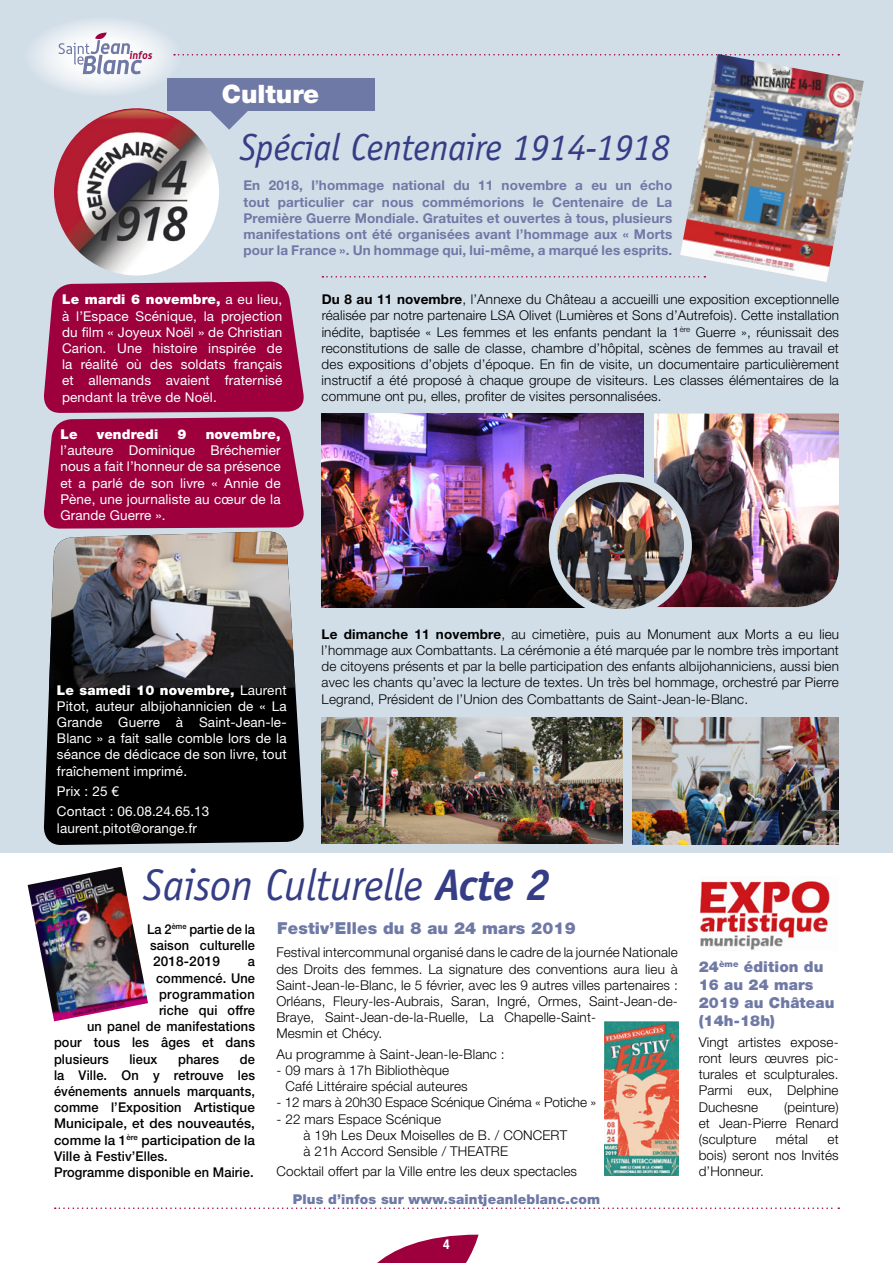
<style>
.page{position:relative;width:893px;height:1263px;background:#fff}
.page>*{position:absolute;margin:0;border:0;box-sizing:border-box;transform-origin:0 0}
.t1{font:italic 44.4px "Officina Sans Std";letter-spacing:-.01em;color:#353e85}
.t2{font:italic 37.8px "Officina Sans Std";letter-spacing:-.01em;color:#353e85}
.t3{font:900 25.35px "Helvetica Neue LT Std";color:#fff}
.t4{font:900 16.5px "Helvetica Neue LT Std";letter-spacing:.01em;color:#6f79a5}
.t5{font:900 15px/18px "Helvetica Neue LT Std";letter-spacing:.01em;color:#6f79a5}
.t6{font:300 13.5px/16.2px "Helvetica Neue LT Std";letter-spacing:.01em;color:#000;text-align:justify}
.t7{font:13.5px/16.2px "Helvetica Neue LT Std";letter-spacing:.01em;color:#fff;text-align:justify}
.t8{font:500 13.5px/16.2px "Helvetica Neue LT Std";letter-spacing:.01em;color:#000;text-align:justify;scale:.95 1}
.t9{font:700 13.5px/16.2px "Helvetica Neue LT Std";letter-spacing:.01em;color:#6f79a5;text-align:justify}
.t10{font:300 13.5px "Helvetica Neue LT Std";letter-spacing:-.01em;color:#000}
.t11{font:900 13.5px "Helvetica Neue LT Std";letter-spacing:.01em;color:#6f79a5}
.t12{font:900 13.5px "Helvetica Neue LT Std";letter-spacing:.01em;color:#fff}
.t13{font:500 13.5px "Helvetica Neue LT Std";letter-spacing:.035em;color:#000;scale:.95 1}
.t14{font:700 condensed 13.5px "Helvetica Neue LT Std";color:#fff}
.t15{font:italic 700 10.5px "Alwyn";color:#9d003d}
.s1{font-weight:900}
.s2{font-weight:700}
</style>
<div class="page">
<svg style="left:377px;top:1234px;width:101px;height:29px"></svg>
<div style="left:0;top:0;width:893px;height:853px;background:#d1dde7"></div>
<svg style="left:219px;top:111px;width:29px;height:19px"></svg>
<div style="left:167px;top:79px;width:207px;height:32px;background:#6f79a5"></div>
<svg style="left:24px;top:17px;width:158px;height:80px;fill:#e2eaf0"></svg>
<svg style="left:59px;top:33px;width:83px;height:41px;background:#d3d5e2"></svg>
<svg style="left:174px;top:54px;width:506px;height:2px"></svg>
<svg style="left:55px;top:1207px;width:784px;height:2px"></svg>
<svg style="left:322px;top:276px;width:358px;height:2px"></svg>
<div style="left:43px;top:682px;width:261px;height:163px;background:#000"></div>
<img style="left:49px;top:531px;width:246px;height:157px">
<svg style="left:43px;top:281px;width:261px;height:248px;background:#a1134b"></svg>
<img style="left:322px;top:414px;width:322px;height:193px">
<img style="left:322px;top:718px;width:301px;height:125px">
<img style="left:632px;top:718px;width:207px;height:126px">
<img style="left:654px;top:414px;width:185px;height:193px">
<img style="left:54px;top:108px;width:165px;height:168px">
<img style="left:680px;top:54px;width:184px;height:228px">
<img style="left:553px;top:482px;width:135px;height:126px">
<div style="left:549px;top:474px;width:143px;height:143px;border:8px solid #d1dde7;border-radius:50%"></div>
<img style="left:701px;top:881px;width:129px;height:69px">
<img style="left:605px;top:1022px;width:73px;height:154px">
<img style="left:28px;top:867px;width:120px;height:154px">
<p class="t15" style="left:129px;top:48px;width:24px">infos</p>
<h3 class="t3" style="left:222px;top:79px;width:99px">Culture</h3>
<h2 class="t2" style="left:239px;top:125px;width:432px">Spécial Centenaire 1914-1918</h2>
<p class="t9" style="left:243px;top:177px;width:430px">En 2018, l’hommage national du 11 novembre a eu un écho tout particulier car nous commémorions le Centenaire de La Première Guerre Mondiale. Gratuites et ouvertes à tous, plusieurs manifestations ont été organisées avant l’hommage aux « Morts pour la France ». Un hommage qui, lui-même, a marqué les esprits.</p>
<p class="t7" style="left:62px;top:291px;width:222px"><span class="s1">Le mardi 6 novembre,</span> a eu lieu, à l’Espace Scénique, la projection du film « Joyeux Noël » de Christian Carion. Une histoire inspirée de la réalité où des soldats français et allemands avaient fraternisé pendant la trêve de Noël.</p>
<p class="t12" style="left:60px;top:426px;width:19px">Le</p>
<p class="t12" style="left:97px;top:426px;width:63px">vendredi</p>
<p class="t12" style="left:178px;top:426px;width:11px">9</p>
<p class="t12" style="left:206px;top:426px;width:76px">novembre,</p>
<p class="t7" style="left:60px;top:442px;width:222px">l’auteure Dominique Bréchemier nous a fait l’honneur de sa présence et a parlé de son livre « Annie de Pène, une journaliste au cœur de la Grande Guerre ».</p>
<p class="t6" style="left:322px;top:291px;width:519px"><span class="s2">Du 8 au 11 novembre</span>, l’Annexe du Château a accueilli une exposition exceptionnelle réalisée par notre partenaire LSA Olivet (Lumières et Sons d’Autrefois). Cette installation inédite, baptisée « Les femmes et les enfants pendant la 1<sup>ère</sup> Guerre », réunissait des reconstitutions de salle de classe, chambre d’hôpital, scènes de femmes au travail et des expositions d’objets d’époque. En fin de visite, un documentaire particulièrement instructif a été proposé à chaque groupe de visiteurs. Les classes élémentaires de la commune ont pu, elles, profiter de visites personnalisées.</p>
<p class="t7" style="left:57px;top:681px;width:231px"><span class="s1">Le samedi 10 novembre,</span> Laurent Pitot, auteur albijohannicien de « La Grande Guerre à Saint-Jean-le-Blanc » a fait salle comble lors de la séance de dédicace de son livre, tout fraîchement imprimé.</p>
<p class="t7" style="left:57px;top:781px;width:154px;line-height:20.4px">Prix : 25 €<br>Contact : 06.08.24.65.13</p>
<p class="t7" style="left:57px;top:819px;width:142px">laurent.pitot@orange.fr</p>
<p class="t6" style="left:322px;top:626px;width:519px"><span class="s2">Le dimanche 11 novembre</span>, au cimetière, puis au Monument aux Morts a eu lieu l’hommage aux Combattants. La cérémonie a été marquée par le nombre très important de citoyens présents et par la belle participation des enfants albijohanniciens, aussi bien avec les chants qu’avec la lecture de textes. Un très bel hommage, orchestré par Pierre Legrand, Président de l’Union des Combattants de Saint-Jean-le-Blanc.</p>
<h1 class="t1" style="left:143px;top:859px;width:409px">Saison Culturelle <span class="s2">Acte 2</span></h1>
<p class="t4" style="left:277px;top:918px;width:300px">Festiv’Elles du 8 au 24 mars 2019</p>
<p class="t8" style="left:147px;top:921px;width:115px">La 2<sup>ème</sup> partie de la saison culturelle 2018-2019</p>
<p class="t6" style="left:276px;top:944px;width:403px;text-align:left">Festival intercommunal organisé dans le cadre de la journée Nationale des Droits des femmes. La signature des conventions aura lieu à Saint-Jean-le-Blanc, le 5 février, avec les 9 autres villes partenaires :<br>Orléans, Fleury-les-Aubrais, Saran, Ingré, Ormes, Saint-Jean-de-Braye, Saint-Jean-de-la-Ruelle, La Chapelle-Saint-<br>Mesmin et Chécy.</p>
<p class="t6" style="left:276px;top:1045px;width:230px">Au programme à Saint-Jean-le-Blanc :</p>
<p class="t6" style="left:285px;top:1062px;width:184px;text-indent:-9px">- 09 mars à 17h Bibliothèque<br>Café Littéraire spécial auteures</p>
<p class="t10" style="left:276px;top:1094px;width:321px">- 12 mars à 20h30 Espace Scénique Cinéma « Potiche »</p>
<p class="t6" style="left:304px;top:1110px;width:265px;text-align:left;text-indent:-27px">- 22 mars Espace Scénique<br>à 19h Les Deux Moiselles de B. / CONCERT à 21h Accord Sensible / THEATRE</p>
<p class="t6" style="left:276px;top:1163px;width:302px">Cocktail offert par la Ville entre les deux spectacles</p>
<p class="t8" style="left:248px;top:953px;width:9px">a</p>
<p class="t8" style="left:156px;top:969px;width:106px">commencé. Une</p>
<p class="t13" style="left:159px;top:986px;width:103px">programmation</p>
<p class="t8" style="left:159px;top:1002px;width:103px">riche qui offre</p>
<p class="t8" style="left:87px;top:1018px;width:178px">un panel de manifestations</p>
<p class="t8" style="left:54px;top:1034px;width:213px">pour tous les âges et dans</p>
<p class="t8" style="left:54px;top:1050px;width:59px">plusieurs</p>
<p class="t8" style="left:129px;top:1050px;width:31px">lieux</p>
<p class="t8" style="left:178px;top:1050px;width:45px">phares</p>
<p class="t8" style="left:54px;top:1050px;width:213px;text-align:left;text-indent:186px">de la Ville. On y retrouve les événements annuels marquants, comme l’Exposition Artistique<br>Municipale, et des nouveautés, comme la 1<sup>ère</sup> participation de la<br>Ville à Festiv’Elles.<br>Programme disponible en Mairie.</p>
<p class="t11" style="left:293px;top:1191px;width:309px">Plus d’infos sur www.saintjeanleblanc.com</p>
<p class="t14" style="left:443px;top:1236px;width:8px">4</p>
<p class="t5" style="left:699px;top:958px;width:137px">24<sup>ème</sup> édition du<br>16 au 24 mars<br>2019 au Château (14h-18h)</p>
<p class="t6" style="left:699px;top:1034px;width:141px">Vingt artistes expose&shy;ront leurs œuvres pic&shy;turales et sculpturales.<br>Parmi eux, Delphine Duchesne</p>
<p class="t6" style="left:699px;top:1098px;width:141px;text-indent:85px">(peinture) et Jean-Pierre Renard (sculpture</p>
<p class="t6" style="left:776px;top:1131px;width:34px">métal</p>
<p class="t6" style="left:699px;top:1131px;width:141px;text-indent:129px">et bois) seront nos Invités d’Honneur.</p>
</div>
